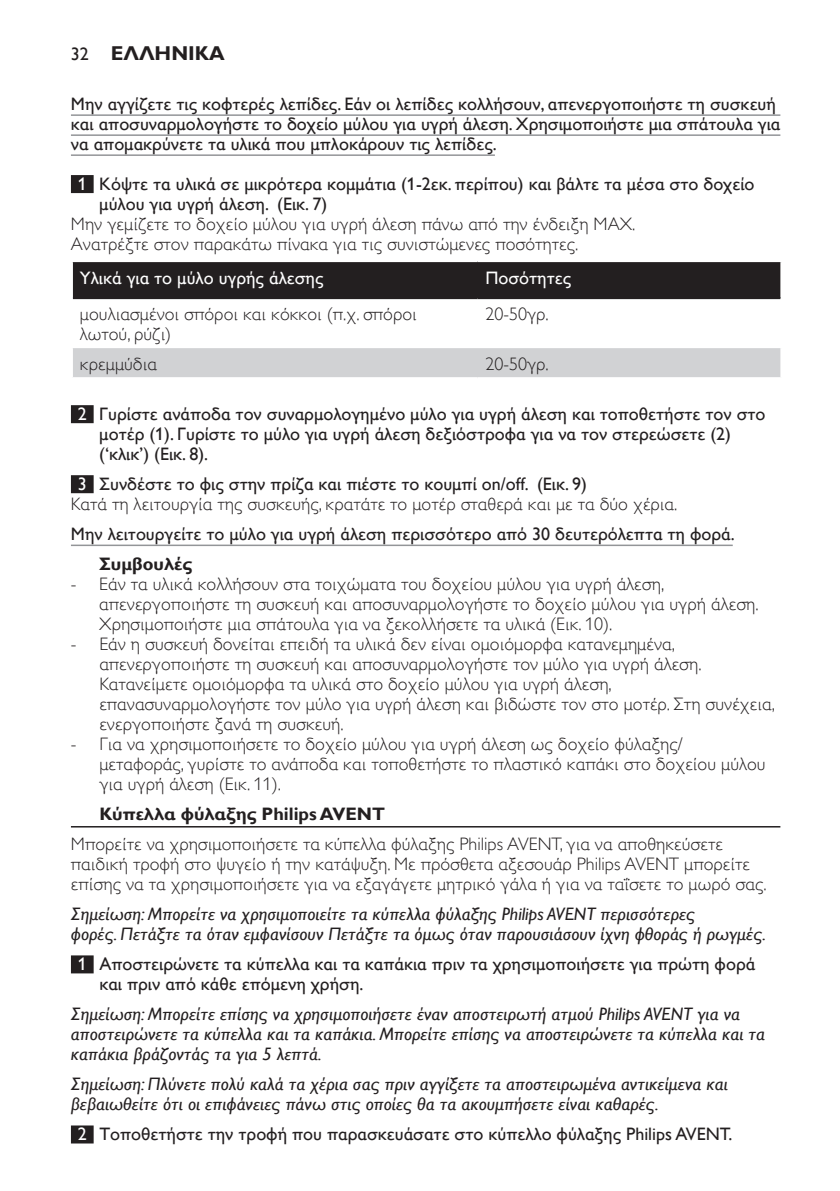
<style>
.page{position:relative;width:840px;height:1191px;background:#fff}
.page>*{position:absolute;margin:0;border:0;box-sizing:border-box;transform-origin:0 0}
.t1{font:700 20px "Gill Sans Alt One WGL";color:#231f20}
.t2{font:18px/20px "Gill Sans Alt One WGL Light";color:#231f20}
.t3{font:18px/20px "Gill Sans Alt One WGL";color:#231f20}
.t4{font:italic 18px/20px "Gill Sans Alt One WGL";color:#231f20}
.t5{font:700 18px "Gill Sans Alt One WGL";color:#231f20}
.t6{font:18px "Gill Sans Alt One WGL";color:#fff}
.s1{font-weight:400;font-size:18px}
.s2{color:#fff}
</style>
<div class="page">
<hr style="left:71px;top:114px;width:709px;height:2px;background:#939598">
<hr style="left:71px;top:134px;width:709px;height:2px;background:#939598">
<hr style="left:71px;top:154px;width:423px;height:2px;background:#939598">
<div style="left:71px;top:175px;width:23px;height:18px;background:#231f20"></div>
<div style="left:71px;top:405px;width:23px;height:18px;background:#231f20"></div>
<div style="left:71px;top:475px;width:23px;height:18px;background:#231f20"></div>
<hr style="left:71px;top:544px;width:661px;height:2px;background:#939598">
<hr style="left:71px;top:826px;width:709px;height:1px;background:#231f20">
<div style="left:71px;top:955px;width:23px;height:18px;background:#231f20"></div>
<div style="left:71px;top:1125px;width:23px;height:18px;background:#231f20"></div>
<div style="left:73px;top:262px;width:707px;height:35px;background:#231f20"></div>
<div style="left:73px;top:348px;width:707px;height:29px;background:#d1d2d4"></div>
<hr style="left:73px;top:297px;width:404px;height:2px;background:#231f20">
<hr style="left:477px;top:297px;width:303px;height:2px;background:#231f20">
<p class="t1" style="left:71px;top:40px;width:155px"><span class="s1">32</span> ΕΛΛΗΝΙΚΑ</p>
<p class="t3" style="left:71px;top:94px;width:710px">Μην αγγίζετε τις κοφτερές λεπίδες. Εάν οι λεπίδες κολλήσουν, απενεργοποιήστε τη συσκευή και αποσυναρμολογήστε το δοχείο μύλου για υγρή άλεση. Χρησιμοποιήστε μια σπάτουλα για να απομακρύνετε τα υλικά που μπλοκάρουν τις λεπίδες.</p>
<p class="t3" style="left:99px;top:174px;width:656px;text-indent:-22px"><span class="s2">1</span> Κόψτε τα υλικά σε μικρότερα κομμάτια (1-2εκ. περίπου) και βάλτε τα μέσα στο δοχείο μύλου για υγρή άλεση. (Εικ. 7)</p>
<p class="t2" style="left:71px;top:214px;width:565px">Μην γεμίζετε το δοχείο μύλου για υγρή άλεση πάνω από την ένδειξη ΜΑΧ.<br>Ανατρέξτε στον παρακάτω πίνακα για τις συνιστώμενες ποσότητες.</p>
<p class="t6" style="left:80px;top:266px;width:245px">Υλικά για το μύλο υγρής άλεσης</p>
<p class="t6" style="left:485px;top:266px;width:87px">Ποσότητες</p>
<p class="t2" style="left:80px;top:304px;width:338px">μουλιασμένοι σπόροι και κόκκοι (π.χ. σπόροι λωτού, ρύζι)</p>
<p class="t2" style="left:485px;top:304px;width:65px">20-50γρ.</p>
<p class="t2" style="left:80px;top:354px;width:78px">κρεμμύδια</p>
<p class="t2" style="left:485px;top:354px;width:65px">20-50γρ.</p>
<p class="t3" style="left:99px;top:404px;width:667px;text-indent:-22px"><span class="s2">2</span> Γυρίστε ανάποδα τον συναρμολογημένο μύλο για υγρή άλεση και τοποθετήστε τον στο μοτέρ (1). Γυρίστε το μύλο για υγρή άλεση δεξιόστροφα για να τον στερεώσετε (2) (‘κλικ’) (Εικ. 8).</p>
<p class="t3" style="left:78px;top:474px;width:510px"><span class="s2">3</span> Συνδέστε το φις στην πρίζα και πιέστε το κουμπί on/off. (Εικ. 9)</p>
<p class="t2" style="left:71px;top:494px;width:607px">Κατά τη λειτουργία της συσκευής, κρατάτε το μοτέρ σταθερά και με τα δύο χέρια.</p>
<p class="t3" style="left:71px;top:524px;width:665px">Μην λειτουργείτε το μύλο για υγρή άλεση περισσότερο από 30 δευτερόλεπτα τη φορά.</p>
<p class="t5" style="left:99px;top:552px;width:94px">ΣΥΜΒΟΥΛΈΣ</p>
<p class="t2" style="left:99px;top:574px;width:660px;text-indent:-28px">- Εάν τα υλικά κολλήσουν στα τοιχώματα του δοχείου μύλου για υγρή άλεση, απενεργοποιήστε τη συσκευή και αποσυναρμολογήστε το δοχείο μύλου για υγρή άλεση.<br>Χρησιμοποιήστε μια σπάτουλα για να ξεκολλήσετε τα υλικά (Εικ. 10).</p>
<p class="t2" style="left:99px;top:634px;width:676px;text-indent:-28px">- Εάν η συσκευή δονείται επειδή τα υλικά δεν είναι ομοιόμορφα κατανεμημένα, απενεργοποιήστε τη συσκευή και αποσυναρμολογήστε τον μύλο για υγρή άλεση.<br>Κατανείμετε ομοιόμορφα τα υλικά στο δοχείο μύλου για υγρή άλεση, επανασυναρμολογήστε τον μύλο για υγρή άλεση και βιδώστε τον στο μοτέρ. Στη συνέχεια, ενεργοποιήστε ξανά τη συσκευή.</p>
<p class="t2" style="left:99px;top:734px;width:667px;text-indent:-28px">- Για να χρησιμοποιήσετε το δοχείο μύλου για υγρή άλεση ως δοχείο φύλαξης/ μεταφοράς, γυρίστε το ανάποδα και τοποθετήστε το πλαστικό καπάκι στο δοχείου μύλου για υγρή άλεση (Εικ. 11).</p>
<p class="t5" style="left:99px;top:802px;width:287px">ΚΎΠΕΛΛΑ ΦΎΛΑΞΗΣ PHILIPS AVENT</p>
<p class="t2" style="left:71px;top:834px;width:696px">Μπορείτε να χρησιμοποιήσετε τα κύπελλα φύλαξης Philips AVENT, για να αποθηκεύσετε παιδική τροφή στο ψυγείο ή την κατάψυξη. Με πρόσθετα αξεσουάρ Philips AVENT μπορείτε επίσης να τα χρησιμοποιήσετε για να εξαγάγετε μητρικό γάλα ή για να ταΐσετε το μωρό σας.</p>
<p class="t4" style="left:71px;top:904px;width:696px">Σημείωση: Μπορείτε να χρησιμοποιείτε τα κύπελλα φύλαξης Philips AVENT περισσότερες<br>φορές. Πετάξτε τα όταν εμφανίσουν Πετάξτε τα όμως όταν παρουσιάσουν ίχνη φθοράς ή ρωγμές.</p>
<p class="t3" style="left:99px;top:954px;width:657px;text-indent:-22px"><span class="s2">1</span> Αποστειρώνετε τα κύπελλα και τα καπάκια πριν τα χρησιμοποιήσετε για πρώτη φορά και πριν από κάθε επόμενη χρήση.</p>
<p class="t4" style="left:71px;top:1004px;width:695px">Σημείωση: Μπορείτε επίσης να χρησιμοποιήσετε έναν αποστειρωτή ατμού Philips AVENT για να αποστειρώνετε τα κύπελλα και τα καπάκια. Μπορείτε επίσης να αποστειρώνετε τα κύπελλα και τα καπάκια βράζοντάς τα για 5 λεπτά.</p>
<p class="t4" style="left:71px;top:1074px;width:658px">Σημείωση: Πλύνετε πολύ καλά τα χέρια σας πριν αγγίξετε τα αποστειρωμένα αντικείμενα και βεβαιωθείτε ότι οι επιφάνειες πάνω στις οποίες θα τα ακουμπήσετε είναι καθαρές.</p>
<p class="t3" style="left:78px;top:1124px;width:655px"><span class="s2">2</span> Τοποθετήστε την τροφή που παρασκευάσατε στο κύπελλο φύλαξης Philips AVENT.</p>
</div>
